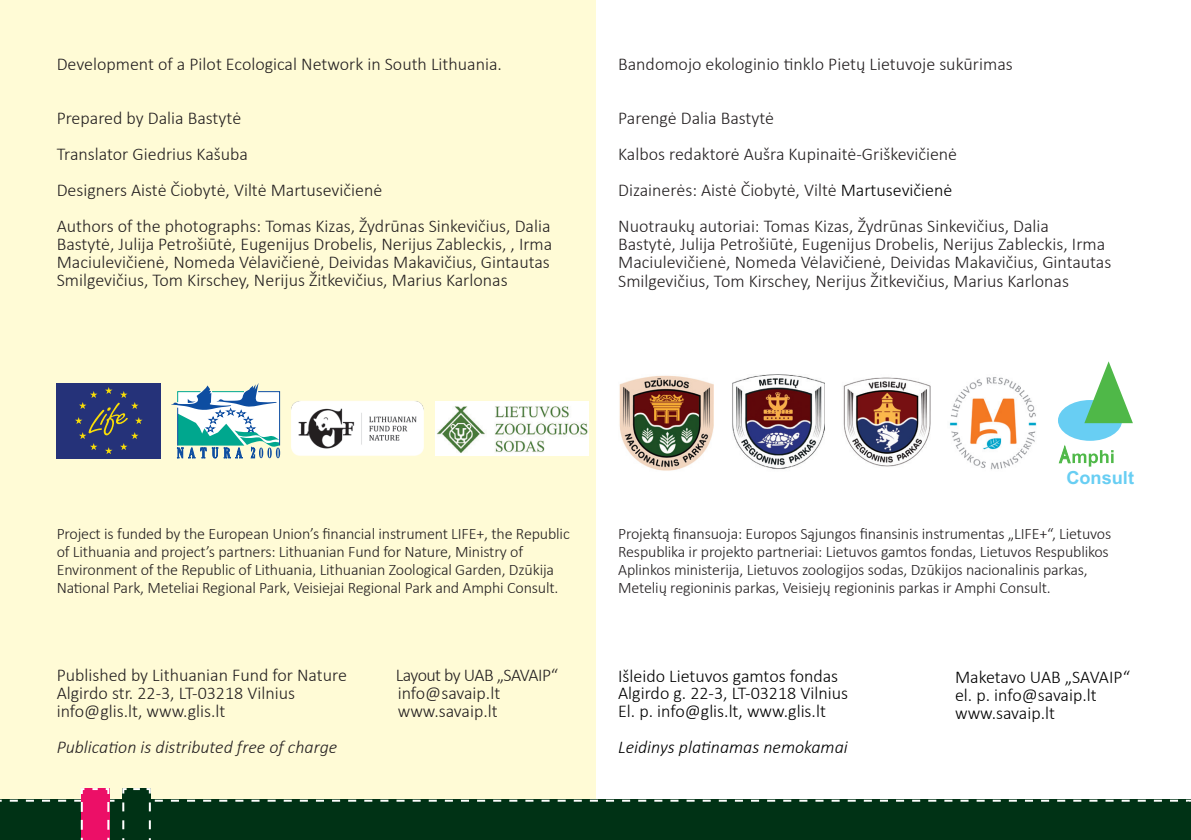
<style>
.page{position:relative;width:1191px;height:840px;background:#fff}
.page>*{position:absolute;margin:0;border:0;box-sizing:border-box;transform-origin:0 0}
.t1{font:300 18px/36px "Calibri";color:#231f20}
.t2{font:300 18px/17.8px "Calibri";color:#000}
.t3{font:italic 300 18px "Calibri";color:#231f20}
.t4{font:italic 300 18px "Calibri";color:#000}
.t5{font:300 18px "Calibri";letter-spacing:-.035em;color:#231f20}
.t6{font:700 18px "Arial";color:#68cef3}
.t7{font:300 16px/18px "Calibri";letter-spacing:-.01em;color:#231f20}
.s1{color:#000}
</style>
<div class="page">
<div style="left:0;top:0;width:595px;height:839px;background:#fffbd6"></div>
<svg style="left:0;top:786px;width:1191px;height:53px"></svg>
<div style="left:1px;top:804px;width:62px;height:28px;background:#003215;border-radius:6px"></div>
<div style="left:57px;top:383px;width:104px;height:75px;background:#253279"></div>
<svg style="left:75px;top:387px;width:67px;height:67px"></svg>
<svg style="left:171px;top:383px;width:109px;height:75px"></svg>
<img style="left:619px;top:375px;width:94px;height:96px">
<img style="left:732px;top:374px;width:92px;height:96px">
<img style="left:843px;top:377px;width:88px;height:90px">
<img style="left:291px;top:401px;width:133px;height:55px">
<img style="left:949px;top:377px;width:88px;height:93px">
<div style="left:1058px;top:400px;width:64px;height:40px;background:#68cef3;border-radius:50%"></div>
<svg style="left:1084px;top:361px;width:49px;height:62px"></svg>
<svg style="left:1058px;top:445px;width:55px;height:21px"></svg>
<img style="left:435px;top:401px;width:154px;height:54px">
<p class="t1" style="left:57px;top:46px;width:447px">Development of a Pilot Ecological Network in South Lithuania.</p>
<p class="t1" style="left:57px;top:100px;width:495px">Prepared by Dalia Bastytė<br>Translator Giedrius Kašuba<br>Designers Aistė Čiobytė, Viltė Martusevičienė<br>Authors of the photographs: Tomas Kizas, Žydrūnas Sinkevičius, Dalia</p>
<p class="t1" style="left:57px;top:235px;width:497px;line-height:18px">Bastytė, Julija Petrošiūtė, Eugenijus Drobelis, Nerijus Zableckis, , Irma<br>Maciulevičienė, Nomeda Vėlavičienė, Deividas Makavičius, Gintautas<br>Smilgevičius, Tom Kirschey, Nerijus Žitkevičius, Marius Karlonas</p>
<p class="t1" style="left:618px;top:46px;width:396px">Bandomojo ekologinio tinklo Pietų Lietuvoje sukūrimas</p>
<p class="t1" style="left:618px;top:100px;width:432px">Parengė Dalia Bastytė<br>Kalbos redaktorė Aušra Kupinaitė-Griškevičienė<br>Dizainerės: Aistė Čiobytė, Viltė <span class="s1">Martusevičienė<br></span>Nuotraukų autoriai: Tomas Kizas, Žydrūnas Sinkevičius, Dalia</p>
<p class="t1" style="left:618px;top:235px;width:495px;line-height:18px">Bastytė, Julija Petrošiūtė, Eugenijus Drobelis, Nerijus Zableckis, Irma<br>Maciulevičienė, Nomeda Vėlavičienė, Deividas Makavičius, Gintautas<br>Smilgevičius, Tom Kirschey, Nerijus Žitkevičius, Marius Karlonas</p>
<p class="t6" style="left:1066px;top:465px;width:69px">Consult</p>
<p class="t7" style="left:57px;top:524px;width:514px">Project is funded by the European Union’s financial instrument LIFE+, the Republic of Lithuania and project’s partners: Lithuanian Fund for Nature, Ministry of Environment of the Republic of Lithuania, Lithuanian Zoological Garden, Dzūkija National Park, Meteliai Regional Park, Veisiejai Regional Park and Amphi Consult.</p>
<p class="t7" style="left:618px;top:524px;width:494px">Projektą finansuoja: Europos Sąjungos finansinis instrumentas „LIFE+“, Lietuvos Respublika ir projekto partneriai: Lietuvos gamtos fondas, Lietuvos Respublikos Aplinkos ministerija, Lietuvos zoologijos sodas, Dzūkijos nacionalinis parkas, Metelių regioninis parkas, Veisiejų regioninis parkas ir Amphi Consult.</p>
<p class="t1" style="left:57px;top:656px;width:292px">Published by Lithuanian Fund for Nature</p>
<p class="t5" style="left:396px;top:663px;width:164px">Layout by UAB „SAVAIP“</p>
<p class="t1" style="left:57px;top:674px;width:240px">Algirdo str. 22-3, LT-03218 Vilnius</p>
<p class="t1" style="left:398px;top:674px;width:104px">info@savaip.lt</p>
<p class="t1" style="left:57px;top:692px;width:170px">info@glis.lt, www.glis.lt</p>
<p class="t1" style="left:398px;top:692px;width:101px">www.savaip.lt</p>
<p class="t3" style="left:57px;top:735px;width:282px">Publication is distributed free of charge</p>
<p class="t2" style="left:618px;top:666px;width:231px">Išleido Lietuvos gamtos fondas<br>Algirdo g. 22-3, LT-03218 Vilnius<br>El. p. info@glis.lt, www.glis.lt</p>
<p class="t4" style="left:618px;top:735px;width:231px">Leidinys platinamas nemokamai</p>
<p class="t2" style="left:955px;top:667px;width:176px">Maketavo UAB „SAVAIP“ el. p. info@savaip.lt www.savaip.lt</p>
</div>
